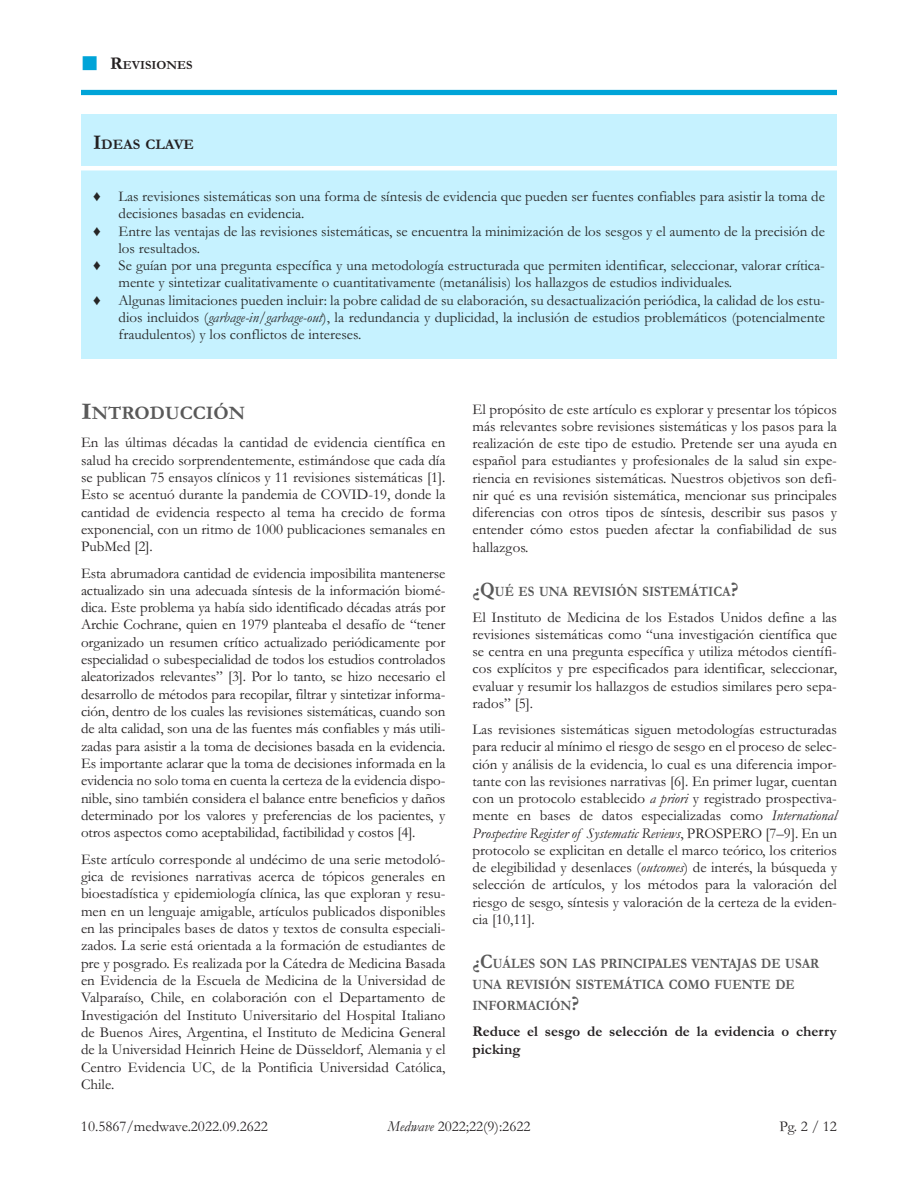
<style>
.page{position:relative;width:918px;height:1188px;background:#fff}
.page>*{position:absolute;margin:0;border:0;box-sizing:border-box;transform-origin:0 0}
.t1{font:700 19.35px "Garamond";color:#595959}
.t2{font:15px/17.2px "Garamond";color:#231f20;text-align:justify}
.t3{font:15px "Garamond";color:#262626}
.t4{font:700 15px/18px "Garamond";color:#231f20}
.t5{font:700 14.7px "Garamond";color:#231f20}
.t6{font:700 14.55px/21px "Garamond";color:#595959;scale:.9 1}
.t7{font:700 12.6px "Garamond";color:#231f20}
.s1{font-size:18px}
.s2{font-size:21px}
.s3{font-family:"Times New Roman"}
.s4{font-style:italic}
.s5{font-size:24px}
.s6{font-size:20.7px}
</style>
<div class="page">
<div style="left:81px;top:90px;width:756px;height:5px;background:#00a4d8"></div>
<div style="left:81px;top:114px;width:756px;height:245px;background:#c6f2ff"></div>
<hr style="left:81px;top:166px;width:756px;height:4px;background:#fff">
<p class="t7" style="left:110px;top:56px;width:84px"><span class="s1">R</span>EVISIONES</p>
<p class="t5" style="left:93px;top:134px;width:102px"><span class="s2">I</span>DEAS CLAVE</p>
<p class="t3" style="left:93px;top:186px;width:734px"><span class="s3">♦</span> Las revisiones sistemáticas son una forma de síntesis de evidencia que pueden ser fuentes confiables para asistir la toma de</p>
<p class="t3" style="left:119px;top:204px;width:188px">decisiones basadas en evidencia.</p>
<p class="t3" style="left:93px;top:221px;width:734px"><span class="s3">♦</span> Entre las ventajas de las revisiones sistemáticas, se encuentra la minimización de los sesgos y el aumento de la precisión de</p>
<p class="t3" style="left:119px;top:238px;width:83px">los resultados.</p>
<p class="t3" style="left:93px;top:255px;width:734px"><span class="s3">♦</span> Se guían por una pregunta específica y una metodología estructurada que permiten identificar, seleccionar, valorar crítica-</p>
<p class="t3" style="left:119px;top:273px;width:615px">mente y sintetizar cualitativamente o cuantitativamente (metanálisis) los hallazgos de estudios individuales.</p>
<p class="t3" style="left:93px;top:290px;width:734px"><span class="s3">♦</span> Algunas limitaciones pueden incluir: la pobre calidad de su elaboración, su desactualización periódica, la calidad de los estu-</p>
<p class="t3" style="left:119px;top:307px;width:708px">dios incluidos (<span class="s4">garbage-in/garbage-out</span>), la redundancia y duplicidad, la inclusión de estudios problemáticos (potencialmente</p>
<p class="t3" style="left:119px;top:324px;width:244px">fraudulentos) y los conflictos de intereses.</p>
<p class="t1" style="left:81px;top:400px;width:166px"><span class="s5">I</span>NTRODUCCIÓN</p>
<p class="t2" style="left:81px;top:434px;width:366px">En las últimas décadas la cantidad de evidencia científica en salud ha crecido sorprendentemente, estimándose que cada día se publican 75 ensayos clínicos y 11 revisiones sistemáticas [1].<br>Esto se acentuó durante la pandemia de COVID-19, donde la cantidad de evidencia respecto al tema ha crecido de forma exponencial, con un ritmo de 1000 publicaciones semanales en PubMed [2].</p>
<p class="t2" style="left:81px;top:564px;width:366px">Esta abrumadora cantidad de evidencia imposibilita mantenerse actualizado sin una adecuada síntesis de la información biomé&shy;dica. Este problema ya había sido identificado décadas atrás por Archie Cochrane, quien en 1979 planteaba el desafío de “tener organizado un resumen crítico actualizado periódicamente por especialidad o subespecialidad de todos los estudios controlados aleatorizados relevantes” [3]. Por lo tanto, se hizo necesario el desarrollo de métodos para recopilar, filtrar y sintetizar informa&shy;ción, dentro de los cuales las revisiones sistemáticas, cuando son de alta calidad, son una de las fuentes más confiables y más utili&shy;zadas para asistir a la toma de decisiones basada en la evidencia.<br>Es importante aclarar que la toma de decisiones informada en la evidencia no solo toma en cuenta la certeza de la evidencia dispo&shy;nible, sino también considera el balance entre beneficios y daños determinado por los valores y preferencias de los pacientes, y otros aspectos como aceptabilidad, factibilidad y costos [4].</p>
<p class="t2" style="left:81px;top:850px;width:366px">Este artículo corresponde al undécimo de una serie metodoló&shy;gica de revisiones narrativas acerca de tópicos generales en bioestadística y epidemiología clínica, las que exploran y resu&shy;men en un lenguaje amigable, artículos publicados disponibles en las principales bases de datos y textos de consulta especiali&shy;zados. La serie está orientada a la formación de estudiantes de pre y posgrado. Es realizada por la Cátedra de Medicina Basada en Evidencia de la Escuela de Medicina de la Universidad de Valparaíso, Chile, en colaboración con el Departamento de Investigación del Instituto Universitario del Hospital Italiano de Buenos Aires, Argentina, el Instituto de Medicina General de la Universidad Heinrich Heine de Düsseldorf, Alemania y el Centro Evidencia UC, de la Pontificia Universidad Católica, Chile.</p>
<p class="t2" style="left:472px;top:400px;width:366px">El propósito de este artículo es explorar y presentar los tópicos más relevantes sobre revisiones sistemáticas y los pasos para la realización de este tipo de estudio. Pretende ser una ayuda en español para estudiantes y profesionales de la salud sin expe&shy;riencia en revisiones sistemáticas. Nuestros objetivos son defi&shy;nir qué es una revisión sistemática, mencionar sus principales diferencias con otros tipos de síntesis, describir sus pasos y entender cómo estos pueden afectar la confiabilidad de sus hallazgos.</p>
<p class="t6" style="left:472px;top:581px;width:297px"><span class="s1">¿</span><span class="s6">Q</span>UÉ ES UNA REVISIÓN SISTEMÁTICA<span class="s6">?</span></p>
<p class="t2" style="left:472px;top:608px;width:366px">El Instituto de Medicina de los Estados Unidos define a las revisiones sistemáticas como “una investigación científica que se centra en una pregunta específica y utiliza métodos científi&shy;cos explícitos y pre especificados para identificar, seleccionar, evaluar y resumir los hallazgos de estudios similares pero sepa&shy;rados” [5].</p>
<p class="t2" style="left:472px;top:720px;width:366px">Las revisiones sistemáticas siguen metodologías estructuradas para reducir al mínimo el riesgo de sesgo en el proceso de selec&shy;ción y análisis de la evidencia, lo cual es una diferencia impor&shy;tante con las revisiones narrativas [6]. En primer lugar, cuentan con un protocolo establecido <span class="s4">a priori</span> y registrado prospectiva&shy;mente en bases de datos especializadas como <span class="s4">International Prospective Register of Systematic Reviews</span>, PROSPERO [7–9]. En un protocolo se explicitan en detalle el marco teórico, los criterios de elegibilidad y desenlaces (<span class="s4">outcomes</span>) de interés, la búsqueda y selección de artículos, y los métodos para la valoración del riesgo de sesgo, síntesis y valoración de la certeza de la eviden&shy;cia [10,11].</p>
<p class="t6" style="left:472px;top:953px;width:386px"><span class="s1">¿</span><span class="s6">C</span>UÁLES SON LAS PRINCIPALES VENTAJAS DE USAR<br>UNA REVISIÓN SISTEMÁTICA COMO FUENTE DE<br>INFORMACIÓN<span class="s6">?</span></p>
<p class="t4" style="left:472px;top:1023px;width:366px">Reduce el sesgo de selección de la evidencia o cherry picking</p>
<p class="t2" style="left:81px;top:1117px;width:188px">10.5867/medwave.2022.09.2622</p>
<p class="t2" style="left:388px;top:1117px;width:144px"><span class="s4">Medwave</span> 2022;22(9):2622</p>
<p class="t2" style="left:779px;top:1117px;width:59px">Pg. 2 / 12</p>
</div>
